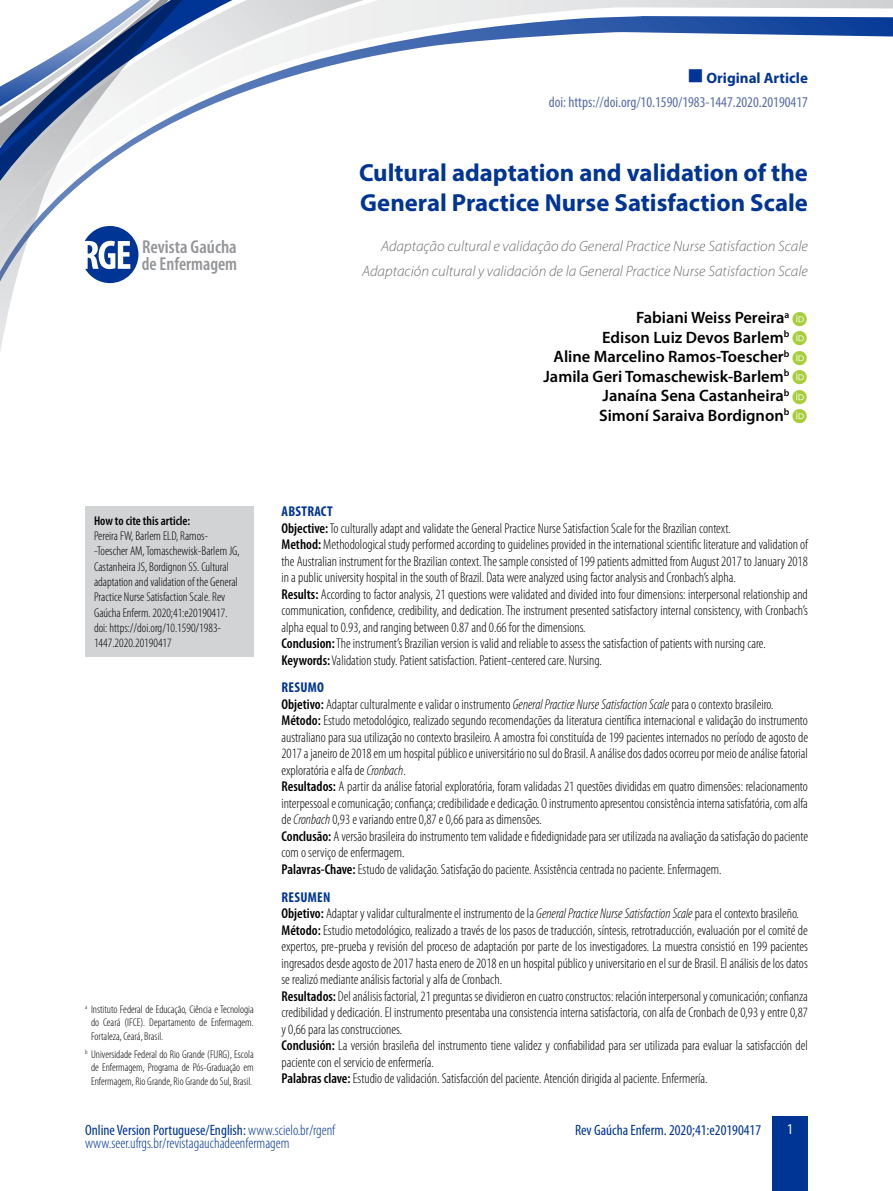
<style>
.page{position:relative;width:893px;height:1191px;background:#fff}
.page>*{position:absolute;margin:0;border:0;box-sizing:border-box;transform-origin:0 0}
.Título{font:700 24.75px/29.7px "Myriad Pro";color:#003595}
.t1{font:600 condensed 18.75px/16.6px "Myriad Pro";color:#939598}
.Autores{font:600 16.5px "Myriad Pro";color:#000}
.Títulos_Traduzidos{font:italic 300 15px "Myriad Pro";color:#6d6e71}
.t2{font:condensed 15px "Myriad Pro";color:#003595}
.t3{font:condensed 15px "Myriad Pro";color:#5a6da7}
.t4{font:300 condensed 15px "Myriad Pro";color:#003595}
.t5{font:700 15px "Myriad Pro";color:#003595}
.t6{font:condensed 15px "Myriad Pro";color:#fff}
.Abstract2___Keywords{font:300 condensed 14.25px/16.5px "Myriad Pro";color:#000;text-align:justify}
.Abstract1{font:700 condensed 14.25px "Myriad Pro";letter-spacing:.02em;color:#003595}
.como_citar_texto{font:300 condensed 12.75px/15.3px "Myriad Pro";color:#000}
.como_citar_título{font:600 condensed 12.75px "Myriad Pro";color:#000}
.t7{font:300 condensed 11.25px/13.5px "Myriad Pro";color:#000;text-align:justify}
.s1{font-weight:600}
.s2{font-style:italic}
.s3{font-weight:300}
</style>
<div class="page">
<svg style="left:202px;top:0;width:691px;height:109px"></svg>
<svg style="left:0;top:0;width:202px;height:352px"></svg>
<div style="left:772px;top:1116px;width:36px;height:75px;background:#003595"></div>
<svg style="left:85px;top:226px;width:53px;height:57px"></svg>
<div style="left:85px;top:506px;width:169px;height:151px;background:#d1d3d4"></div>
<svg style="left:689px;top:69px;width:13px;height:14px"></svg>
<p class="t5" style="left:706px;top:68px;width:103px">Original Article</p>
<h2 class="t1" style="left:142px;top:239px;width:97px">Revista Gaúcha de Enfermagem</h2>
<p class="t3" style="left:549px;top:93px;width:261px">doi: https://doi.org/10.1590/1983-1447.2020.20190417</p>
<p class="Título" style="left:359px;top:157px;width:450px">Cultural adaptation and validation of the<br>General Practice Nurse Satisfaction Scale</p>
<p class="Títulos_Traduzidos" style="left:381px;top:236px;width:428px">Adaptação cultural e validação do General Practice Nurse Satisfaction Scale</p>
<p class="Títulos_Traduzidos" style="left:362px;top:261px;width:447px">Adaptación cultural y validación de la General Practice Nurse Satisfaction Scale</p>
<p class="Autores" style="left:636px;top:307px;width:155px">Fabiani Weiss Pereira<sup>a</sup></p>
<p class="Autores" style="left:602px;top:326px;width:189px">Edison Luiz Devos Barlem<sup>b</sup></p>
<p class="Autores" style="left:554px;top:346px;width:237px">Aline Marcelino Ramos-Toescher<sup>b</sup></p>
<p class="Autores" style="left:543px;top:365px;width:247px">Jamila Geri Tomaschewisk-Barlem<sup>b</sup></p>
<p class="Autores" style="left:603px;top:385px;width:188px">Janaína Sena Castanheira<sup>b</sup></p>
<p class="Autores" style="left:599px;top:404px;width:192px">Simoní Saraiva Bordignon<sup>b</sup></p>
<p class="como_citar_título" style="left:94px;top:513px;width:98px">How to cite this article:</p>
<p class="como_citar_texto" style="left:94px;top:528px;width:147px">Pereira FW, Barlem ELD, Ramos--Toescher AM, Tomaschewisk-Barlem JG, Castanheira JS, Bordignon SS. Cultural adaptation and validation of the General Practice Nurse Satisfaction Scale. Rev Gaúcha Enferm. 2020;41:e20190417. doi: https://doi.org/10.1590/1983- 1447.2020.20190417</p>
<p class="t7" style="left:91px;top:1002px;width:164px;text-indent:-6px"><sup>a</sup> Instituto Federal de Educação, Ciência e Tecnologia do Ceará (IFCE). Departamento de Enfermagem.<br>Fortaleza, Ceará, Brasil.</p>
<p class="t7" style="left:85px;top:1047px;width:170px;text-align:center"><sup>b</sup> Universidade Federal do Rio Grande (FURG), Escola de Enfermagem, Programa de Pós-Graduação em<br>Enfermagem, Rio Grande, Rio Grande do Sul, Brasil.</p>
<p class="Abstract1" style="left:282px;top:503px;width:53px">ABSTRACT</p>
<p class="Abstract2___Keywords" style="left:281px;top:519px;width:451px"><span class="s1">Objective:</span> To culturally adapt and validate the General Practice Nurse Satisfaction Scale for the Brazilian context.</p>
<p class="Abstract2___Keywords" style="left:281px;top:536px;width:528px"><span class="s1">Method:</span> Methodological study performed according to guidelines provided in the international scientific literature and validation of the Australian instrument for the Brazilian context. The sample consisted of 199 patients admitted from August 2017 to January 2018 in a public university hospital in the south of Brazil. Data were analyzed using factor analysis and Cronbach’s alpha.</p>
<p class="Abstract2___Keywords" style="left:281px;top:585px;width:528px"><span class="s1">Results:</span> According to factor analysis, 21 questions were validated and divided into four dimensions: interpersonal relationship and communication, confidence, credibility, and dedication. The instrument presented satisfactory internal consistency, with Cronbach’s alpha equal to 0.93, and ranging between 0.87 and 0.66 for the dimensions.</p>
<p class="Abstract2___Keywords" style="left:281px;top:635px;width:486px"><span class="s1">Conclusion:</span> The instrument’s Brazilian version is valid and reliable to assess the satisfaction of patients with nursing care.</p>
<p class="Abstract2___Keywords" style="left:281px;top:651px;width:322px"><span class="s1">Keywords:</span> Validation study. Patient satisfaction. Patient-centered care. Nursing.</p>
<p class="Abstract1" style="left:282px;top:680px;width:44px">RESUMO</p>
<p class="Abstract2___Keywords" style="left:281px;top:696px;width:493px"><span class="s1">Objetivo:</span> Adaptar culturalmente e validar o instrumento <span class="s2">General Practice Nurse Satisfaction Scale</span> para o contexto brasileiro.</p>
<p class="Abstract2___Keywords" style="left:281px;top:712px;width:528px"><span class="s1">Método:</span> Estudo metodológico, realizado segundo recomendações da literatura científica internacional e validação do instrumento australiano para sua utilização no contexto brasileiro. A amostra foi constituída de 199 pacientes internados no período de agosto de 2017 a janeiro de 2018 em um hospital público e universitário no sul do Brasil. A análise dos dados ocorreu por meio de análise fatorial exploratória e alfa de <span class="s2">Cronbach</span>.</p>
<p class="Abstract2___Keywords" style="left:281px;top:778px;width:528px"><span class="s1">Resultados:</span> A partir da análise fatorial exploratória, foram validadas 21 questões divididas em quatro dimensões: relacionamento interpessoal e comunicação; confiança; credibilidade e dedicação. O instrumento apresentou consistência interna satisfatória, com alfa de <span class="s2">Cronbach</span> 0,93 e variando entre 0,87 e 0,66 para as dimensões.</p>
<p class="Abstract2___Keywords" style="left:281px;top:828px;width:528px"><span class="s1">Conclusão:</span> A versão brasileira do instrumento tem validade e fidedignidade para ser utilizada na avaliação da satisfação do paciente com o serviço de enfermagem.</p>
<p class="Abstract2___Keywords" style="left:281px;top:861px;width:442px"><span class="s1">Palavras-Chave:</span> Estudo de validação. Satisfação do paciente. Assistência centrada no paciente. Enfermagem.</p>
<p class="Abstract1" style="left:282px;top:889px;width:50px">RESUMEN</p>
<p class="Abstract2___Keywords" style="left:281px;top:905px;width:519px"><span class="s1">Objetivo:</span> Adaptar y validar culturalmente el instrumento de la <span class="s2">General Practice Nurse Satisfaction Scale</span> para el contexto brasileño.</p>
<p class="Abstract2___Keywords" style="left:281px;top:921px;width:528px"><span class="s1">Método:</span> Estudio metodológico, realizado a través de los pasos de traducción, síntesis, retrotraducción, evaluación por el comité de expertos, pre-prueba y revisión del proceso de adaptación por parte de los investigadores. La muestra consistió en 199 pacientes ingresados desde agosto de 2017 hasta enero de 2018 en un hospital público y universitario en el sur de Brasil. El análisis de los datos se realizó mediante análisis factorial y alfa de Cronbach.</p>
<p class="Abstract2___Keywords" style="left:281px;top:987px;width:528px"><span class="s1">Resultados:</span> Del análisis factorial, 21 preguntas se dividieron en cuatro constructos: relación interpersonal y comunicación; confianza credibilidad y dedicación. El instrumento presentaba una consistencia interna satisfactoria, con alfa de Cronbach de 0,93 y entre 0,87 y 0,66 para las construcciones.</p>
<p class="Abstract2___Keywords" style="left:281px;top:1037px;width:528px"><span class="s1">Conclusión:</span> La versión brasileña del instrumento tiene validez y confiabilidad para ser utilizada para evaluar la satisfacción del paciente con el servicio de enfermería.</p>
<p class="Abstract2___Keywords" style="left:281px;top:1070px;width:427px"><span class="s1">Palabras clave:</span> Estudio de validación. Satisfacción del paciente. Atención dirigida al paciente. Enfermería.</p>
<p class="t2" style="left:85px;top:1121px;width:252px">Online Version Portuguese/English: <span class="s3">www.scielo.br/rgenf</span></p>
<p class="t4" style="left:85px;top:1134px;width:206px">www.seer.ufrgs.br/revistagauchadeenfermagem</p>
<p class="t2" style="left:575px;top:1121px;width:188px">Rev Gaúcha Enferm. 2020;41:e20190417</p>
<p class="t6" style="left:787px;top:1120px;width:7px">1</p>
</div>
